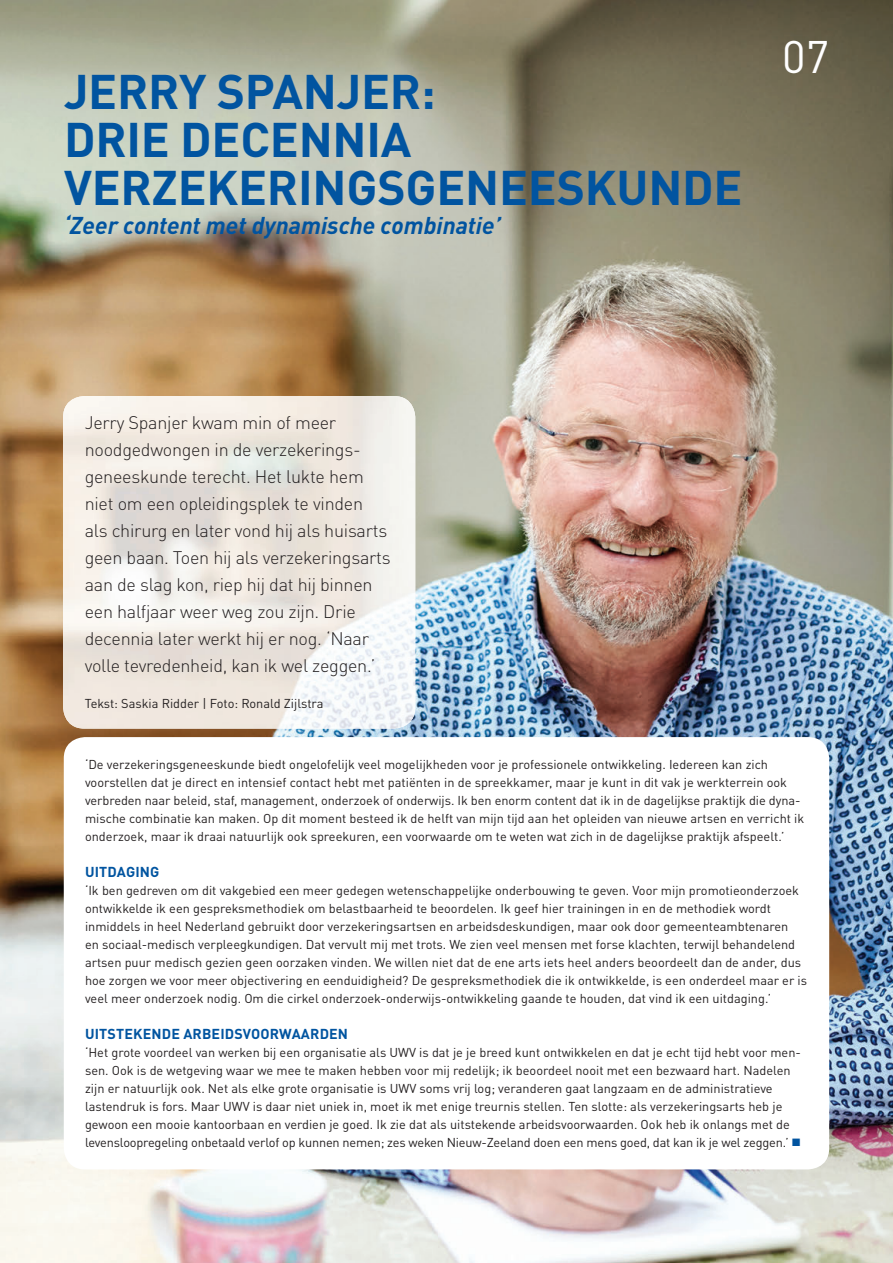
<style>
.page{position:relative;width:893px;height:1263px;background:#fff}
.page>*{position:absolute;margin:0;border:0;box-sizing:border-box;transform-origin:0 0}
.t1{font:700 48px/48px "DINOT";letter-spacing:-.005em;color:#0154a0}
.t2{font:45px "DINOT";color:#fff}
.t3{font:italic 700 24px "DINOT";color:#0154a0}
.t4{font:300 18px/27px "DINOT";letter-spacing:-.015em;color:#231f20}
.t5{font:700 14.25px "DINOT";letter-spacing:.01em;color:#0154a0}
.t6{font:12.75px/18px "DINOT";color:#231f20}
.s1{color:#0154a0}
</style>
<div class="page">
<img style="left:0;top:0;width:893px;height:1263px">
<div style="left:64px;top:737px;width:765px;height:432px;background:#fff;border-radius:21px"></div>
<img style="left:63px;top:396px;width:352px;height:333px">
<h1 class="t1" style="left:64px;top:66px;width:680px">JERRY SPANJER:<br>DRIE DECENNIA<br>VERZEKERINGSGENEESKUNDE</h1>
<h3 class="t3" style="left:64px;top:210px;width:439px">‘Zeer content met dynamische combinatie’</h3>
<h2 class="t2" style="left:782px;top:29px;width:48px">07</h2>
<p class="t4" style="left:85px;top:409px;width:307px">Jerry Spanjer kwam min of meer noodgedwongen in de verzekerings&shy;geneeskunde terecht. Het lukte hem niet om een opleidingsplek te vinden<br>als chirurg en later vond hij als huisarts geen baan. Toen hij als verzekeringsarts aan de slag kon, riep hij dat hij binnen een halfjaar weer weg zou zijn. Drie decennia later werkt hij er nog. ‘Naar volle tevredenheid, kan ik wel zeggen.’</p>
<p class="t6" style="left:85px;top:694px;width:240px">Tekst: Saskia Ridder | Foto: Ronald Zijlstra</p>
<p class="t6" style="left:85px;top:755px;width:721px">‘De verzekeringsgeneeskunde biedt ongelofelijk veel mogelijkheden voor je professionele ontwikkeling. Iedereen kan zich voorstellen dat je direct en intensief contact hebt met patiënten in de spreekkamer, maar je kunt in dit vak je werkterrein ook verbreden naar beleid, staf, management, onderzoek of onderwijs. Ik ben enorm content dat ik in de dagelijkse praktijk die dyna&shy;mische combinatie kan maken. Op dit moment besteed ik de helft van mijn tijd aan het opleiden van nieuwe artsen en verricht ik onderzoek, maar ik draai natuurlijk ook spreekuren, een voorwaarde om te weten wat zich in de dagelijkse praktijk afspeelt.’</p>
<p class="t5" style="left:85px;top:863px;width:76px">UITDAGING</p>
<p class="t6" style="left:85px;top:881px;width:724px">‘Ik ben gedreven om dit vakgebied een meer gedegen wetenschappelijke onderbouwing te geven. Voor mijn promotieonderzoek ontwikkelde ik een gespreksmethodiek om belastbaarheid te beoordelen. Ik geef hier trainingen in en de methodiek wordt inmiddels in heel Nederland gebruikt door verzekeringsartsen en arbeidsdeskundigen, maar ook door gemeenteambtenaren<br>en sociaal-medisch verpleegkundigen. Dat vervult mij met trots. We zien veel mensen met forse klachten, terwijl behandelend artsen puur medisch gezien geen oorzaken vinden. We willen niet dat de ene arts iets heel anders beoordeelt dan de ander, dus hoe zorgen we voor meer objectivering en eenduidigheid? De gespreksmethodiek die ik ontwikkelde, is een onderdeel maar er is veel meer onderzoek nodig. Om die cirkel onderzoek-onderwijs-ontwikkeling gaande te houden, dat vind ik een uitdaging.’</p>
<p class="t5" style="left:85px;top:1025px;width:264px">UITSTEKENDE ARBEIDSVOORWAARDEN</p>
<p class="t6" style="left:85px;top:1043px;width:718px">‘Het grote voordeel van werken bij een organisatie als UWV is dat je je breed kunt ontwikkelen en dat je echt tijd hebt voor men&shy;sen. Ook is de wetgeving waar we mee te maken hebben voor mij redelijk; ik beoordeel nooit met een bezwaard hart. Nadelen zijn er natuurlijk ook. Net als elke grote organisatie is UWV soms vrij log; veranderen gaat langzaam en de administratieve lastendruk is fors. Maar UWV is daar niet uniek in, moet ik met enige treurnis stellen. Ten slotte: als verzekeringsarts heb je gewoon een mooie kantoorbaan en verdien je goed. Ik zie dat als uitstekende arbeidsvoorwaarden. Ook heb ik onlangs met de levensloopregeling onbetaald verlof op kunnen nemen; zes weken Nieuw-Zeeland doen een mens goed, dat kan ik je wel zeggen.’ <span class="s1">■</span></p>
</div>
